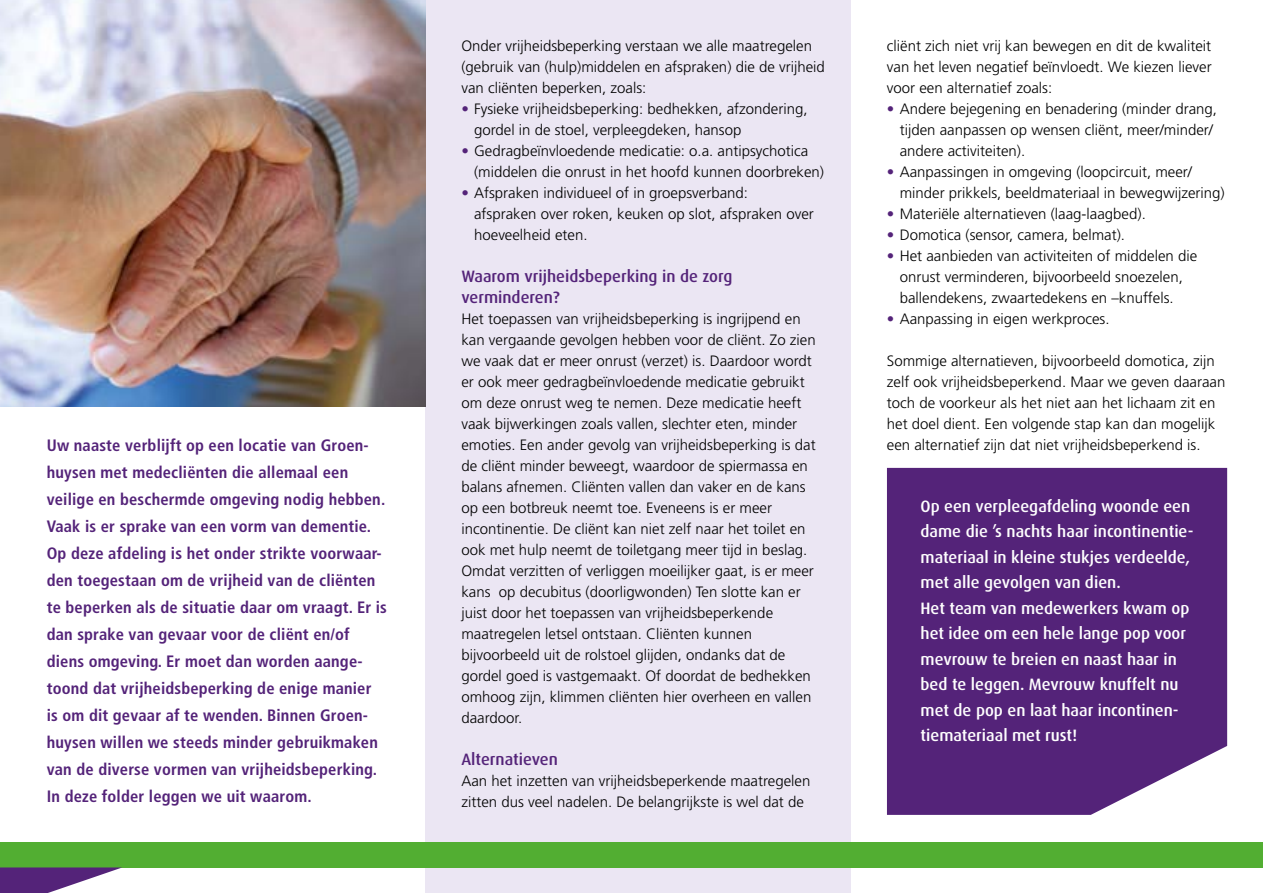
<style>
.page{position:relative;width:1263px;height:893px;background:#fff}
.page>*{position:absolute;margin:0;border:0;box-sizing:border-box;transform-origin:0 0}
.t1{font:700 condensed 16.5px/27px "Frutiger LT Std";letter-spacing:.01em;color:#542379}
.t2{font:500 16.5px/25.5px "Dax";color:#fff}
.t3{font:500 16.5px/21px "Dax";color:#542379}
.t4{font:300 15px/21px "Frutiger LT Std";color:#000}
.s1{color:#542379}
</style>
<div class="page">
<div style="left:425px;top:0;width:425px;height:893px;background:#ebe6f3"></div>
<div style="left:842px;top:842px;width:421px;height:25px;background:#52ae32"></div>
<div style="left:421px;top:842px;width:421px;height:25px;background:#52ae32"></div>
<div style="left:0;top:842px;width:421px;height:25px;background:#52ae32"></div>
<img style="left:0;top:0;width:425px;height:406px">
<div style="left:887px;top:468px;width:340px;height:347px;background:#542379"></div>
<svg style="left:0;top:867px;width:122px;height:26px"></svg>
<p class="t1" style="left:47px;top:431px;width:342px">Uw naaste verblijft op een locatie van Groen&shy;huysen met medecliënten die allemaal een veilige en beschermde omgeving nodig hebben.<br>Vaak is er sprake van een vorm van dementie.<br>Op deze afdeling is het onder strikte voorwaar&shy;den toegestaan om de vrijheid van de cliënten te beperken als de situatie daar om vraagt. Er is dan sprake van gevaar voor de cliënt en/of diens omgeving. Er moet dan worden aange&shy;toond dat vrijheidsbeperking de enige manier<br>is om dit gevaar af te wenden. Binnen Groen&shy;huysen willen we steeds minder gebruikmaken van de diverse vormen van vrijheidsbeperking.<br>In deze folder leggen we uit waarom.</p>
<p class="t4" style="left:461px;top:35px;width:365px">Onder vrijheidsbeperking verstaan we alle maatregelen (gebruik van (hulp)middelen en afspraken) die de vrijheid van cliënten beperken, zoals:</p>
<p class="t4" style="left:474px;top:98px;width:335px;text-indent:-13px"><span class="s1">•</span> Fysieke vrijheidsbeperking: bedhekken, afzondering, gordel in de stoel, verpleegdeken, hansop</p>
<p class="t4" style="left:474px;top:140px;width:351px;text-indent:-13px"><span class="s1">•</span> Gedragbeïnvloedende medicatie: o.a. antipsychotica (middelen die onrust in het hoofd kunnen doorbreken)</p>
<p class="t4" style="left:474px;top:182px;width:341px;text-indent:-13px"><span class="s1">•</span> Afspraken individueel of in groepsverband: afspraken over roken, keuken op slot, afspraken over hoeveelheid eten.</p>
<p class="t3" style="left:461px;top:265px;width:272px">Waarom vrijheidsbeperking in de zorg verminderen?</p>
<p class="t4" style="left:461px;top:308px;width:356px">Het toepassen van vrijheidsbeperking is ingrijpend en kan vergaande gevolgen hebben voor de cliënt. Zo zien we vaak dat er meer onrust (verzet) is. Daardoor wordt er ook meer gedragbeïnvloedende medicatie gebruikt om deze onrust weg te nemen. Deze medicatie heeft vaak bijwerkingen zoals vallen, slechter eten, minder emoties. Een ander gevolg van vrijheidsbeperking is dat de cliënt minder beweegt, waardoor de spiermassa en balans afnemen. Cliënten vallen dan vaker en de kans op een botbreuk neemt toe. Eveneens is er meer incontinentie. De cliënt kan niet zelf naar het toilet en ook met hulp neemt de toiletgang meer tijd in beslag.<br>Omdat verzitten of verliggen moeilijker gaat, is er meer kans op decubitus (doorligwonden) Ten slotte kan er juist door het toepassen van vrijheidsbeperkende maatregelen letsel ontstaan. Cliënten kunnen bijvoorbeeld uit de rolstoel glijden, ondanks dat de gordel goed is vastgemaakt. Of doordat de bedhekken omhoog zijn, klimmen cliënten hier overheen en vallen daardoor.</p>
<p class="t3" style="left:461px;top:748px;width:98px">Alternatieven</p>
<p class="t4" style="left:461px;top:770px;width:350px">Aan het inzetten van vrijheidsbeperkende maatregelen zitten dus veel nadelen. De belangrijkste is wel dat de</p>
<p class="t4" style="left:887px;top:35px;width:326px;text-align:justify">cliënt zich niet vrij kan bewegen en dit de kwaliteit van het leven negatief beïnvloedt. We kiezen liever voor een alternatief zoals:</p>
<p class="t4" style="left:900px;top:98px;width:319px;text-indent:-13px"><span class="s1">•</span> Andere bejegening en benadering (minder drang, tijden aanpassen op wensen cliënt, meer/minder/ andere activiteiten).</p>
<p class="t4" style="left:900px;top:161px;width:327px;text-indent:-13px"><span class="s1">•</span> Aanpassingen in omgeving (loopcircuit, meer/ minder prikkels, beeldmateriaal in bewegwijzering)</p>
<p class="t4" style="left:887px;top:203px;width:260px"><span class="s1">•</span> Materiële alternatieven (laag-laagbed).</p>
<p class="t4" style="left:887px;top:224px;width:240px"><span class="s1">•</span> Domotica (sensor, camera, belmat).</p>
<p class="t4" style="left:900px;top:245px;width:299px;text-indent:-13px"><span class="s1">•</span> Het aanbieden van activiteiten of middelen die onrust verminderen, bijvoorbeeld snoezelen, ballendekens, zwaartedekens en –knuffels.</p>
<p class="t4" style="left:887px;top:308px;width:224px"><span class="s1">•</span> Aanpassing in eigen werkproces.</p>
<p class="t4" style="left:887px;top:350px;width:340px">Sommige alternatieven, bijvoorbeeld domotica, zijn zelf ook vrijheidsbeperkend. Maar we geven daaraan toch de voorkeur als het niet aan het lichaam zit en het doel dient. Een volgende stap kan dan mogelijk een alternatief zijn dat niet vrijheidsbeperkend is.</p>
<p class="t2" style="left:920px;top:494px;width:274px">Op een verpleegafdeling woonde een dame die ’s nachts haar incontinentie&shy;materiaal in kleine stukjes verdeelde, met alle gevolgen van dien.<br>Het team van medewerkers kwam op het idee om een hele lange pop voor mevrouw te breien en naast haar in bed te leggen. Mevrouw knuffelt nu met de pop en laat haar incontinen&shy;tiemateriaal met rust!</p>
</div>
